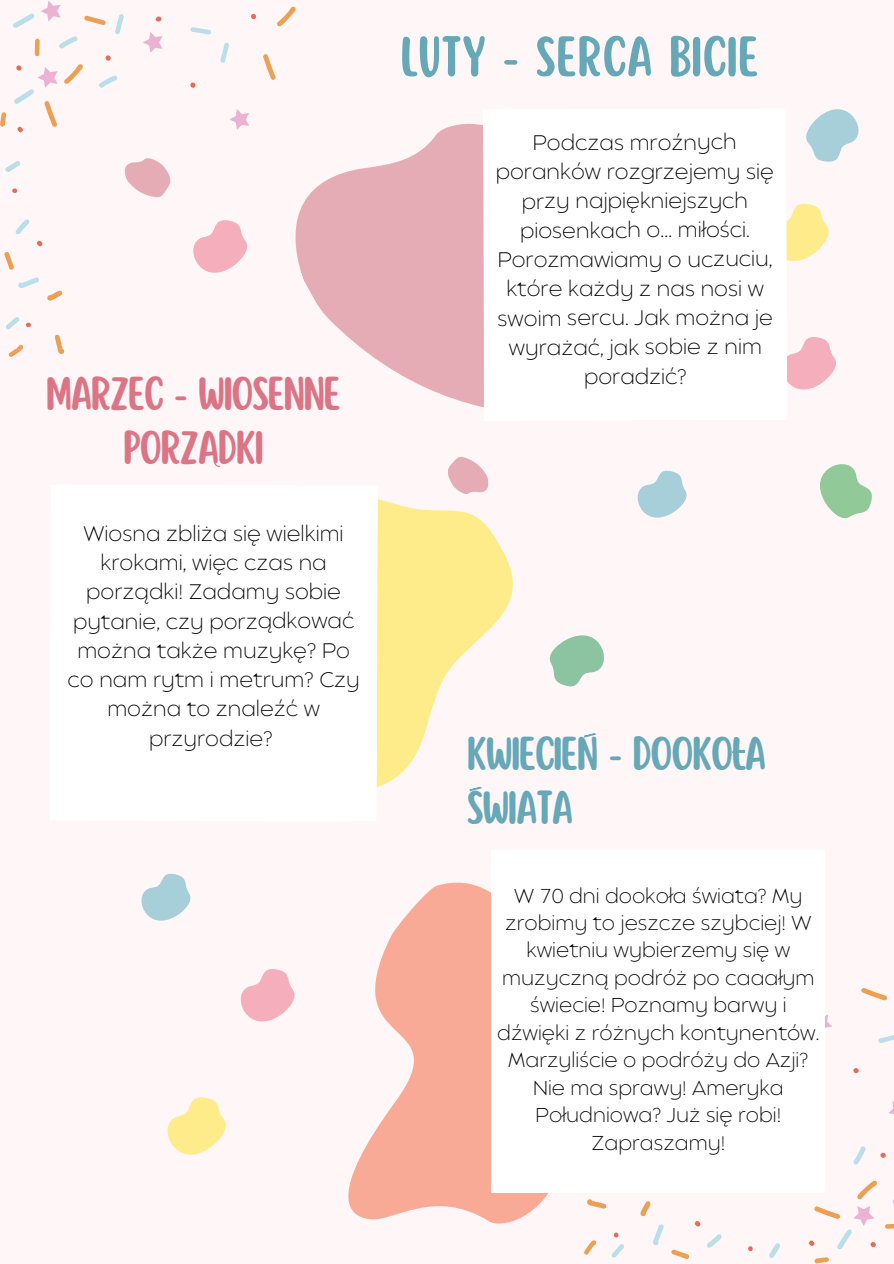
<style>
.page{position:relative;width:894px;height:1264px;background:#fff}
.page>*{position:absolute;margin:0;border:0;box-sizing:border-box;transform-origin:0 0}
.t1{font:50.1px "Scripter";color:#66a8b8}
.t2{font:41.7px/54px "Scripter";letter-spacing:-.04em;color:#db7485;text-align:center}
.t3{font:41.7px/54px "Scripter";letter-spacing:-.04em;color:#66a8b8}
.t4{font:200 21px/29.2px "Balgin";letter-spacing:-.005em;color:#000;text-align:center}
.t5{font:200 20.1px/27.5px "Balgin";color:#000;text-align:center}
</style>
<div class="page">
<div style="left:0;top:0;width:893px;height:1263px;background:#fff6f7"></div>
<svg style="left:295px;top:123px;width:188px;height:284px;fill:#e6acb6"></svg>
<svg style="left:378px;top:499px;width:135px;height:293px;fill:#fdec89"></svg>
<svg style="left:787px;top:203px;width:42px;height:59px"></svg>
<svg style="left:806px;top:109px;width:53px;height:53px"></svg>
<svg style="left:124px;top:158px;width:47px;height:40px"></svg>
<svg style="left:549px;top:635px;width:55px;height:52px"></svg>
<svg style="left:637px;top:470px;width:50px;height:48px"></svg>
<svg style="left:448px;top:457px;width:41px;height:37px"></svg>
<svg style="left:820px;top:464px;width:52px;height:55px"></svg>
<svg style="left:787px;top:337px;width:49px;height:53px"></svg>
<svg style="left:348px;top:882px;width:200px;height:342px;fill:#f8aa96"></svg>
<svg style="left:13px;top:13px;width:22px;height:15px"></svg>
<svg style="left:37px;top:241px;width:5px;height:5px"></svg>
<svg style="left:26px;top:322px;width:5px;height:6px"></svg>
<svg style="left:156px;top:17px;width:5px;height:4px"></svg>
<svg style="left:106px;top:55px;width:5px;height:6px"></svg>
<svg style="left:190px;top:82px;width:5px;height:6px"></svg>
<svg style="left:251px;top:14px;width:5px;height:5px"></svg>
<svg style="left:12px;top:188px;width:5px;height:5px"></svg>
<svg style="left:59px;top:36px;width:19px;height:13px"></svg>
<svg style="left:99px;top:75px;width:18px;height:13px"></svg>
<svg style="left:5px;top:161px;width:16px;height:11px"></svg>
<svg style="left:15px;top:219px;width:14px;height:15px"></svg>
<svg style="left:6px;top:317px;width:13px;height:13px"></svg>
<svg style="left:18px;top:277px;width:21px;height:11px"></svg>
<svg style="left:115px;top:14px;width:9px;height:20px"></svg>
<svg style="left:190px;top:27px;width:21px;height:8px"></svg>
<svg style="left:220px;top:42px;width:9px;height:21px"></svg>
<svg style="left:35px;top:39px;width:5px;height:17px"></svg>
<svg style="left:0;top:112px;width:6px;height:15px"></svg>
<svg style="left:64px;top:64px;width:19px;height:20px"></svg>
<svg style="left:277px;top:6px;width:19px;height:20px"></svg>
<svg style="left:4px;top:252px;width:10px;height:18px"></svg>
<svg style="left:55px;top:334px;width:9px;height:20px"></svg>
<svg style="left:8px;top:345px;width:15px;height:12px"></svg>
<svg style="left:47px;top:290px;width:16px;height:11px"></svg>
<svg style="left:263px;top:54px;width:13px;height:26px"></svg>
<svg style="left:14px;top:65px;width:44px;height:67px"></svg>
<svg style="left:41px;top:1px;width:20px;height:20px"></svg>
<svg style="left:143px;top:32px;width:19px;height:21px"></svg>
<svg style="left:229px;top:109px;width:20px;height:21px"></svg>
<svg style="left:84px;top:15px;width:22px;height:10px"></svg>
<svg style="left:193px;top:220px;width:54px;height:53px"></svg>
<svg style="left:694px;top:1221px;width:6px;height:5px"></svg>
<svg style="left:614px;top:1232px;width:5px;height:5px"></svg>
<svg style="left:880px;top:1152px;width:5px;height:5px"></svg>
<svg style="left:853px;top:1068px;width:5px;height:5px"></svg>
<svg style="left:748px;top:1246px;width:5px;height:5px"></svg>
<svg style="left:853px;top:1146px;width:12px;height:18px"></svg>
<svg style="left:769px;top:1243px;width:11px;height:15px"></svg>
<svg style="left:707px;top:1234px;width:14px;height:14px"></svg>
<svg style="left:611px;top:1244px;width:13px;height:13px"></svg>
<svg style="left:653px;top:1224px;width:11px;height:21px"></svg>
<svg style="left:878px;top:1035px;width:15px;height:8px"></svg>
<svg style="left:885px;top:1224px;width:8px;height:4px"></svg>
<svg style="left:814px;top:1257px;width:14px;height:6px"></svg>
<svg style="left:857px;top:1180px;width:20px;height:19px"></svg>
<svg style="left:671px;top:1249px;width:18px;height:10px"></svg>
<svg style="left:587px;top:1199px;width:19px;height:9px"></svg>
<svg style="left:584px;top:1240px;width:12px;height:14px"></svg>
<svg style="left:640px;top:1201px;width:10px;height:15px"></svg>
<svg style="left:861px;top:988px;width:26px;height:12px"></svg>
<svg style="left:808px;top:1206px;width:67px;height:43px"></svg>
<svg style="left:889px;top:1101px;width:4px;height:13px"></svg>
<svg style="left:825px;top:1014px;width:7px;height:14px"></svg>
<div style="left:491px;top:850px;width:334px;height:343px;background:#fff"></div>
<svg style="left:141px;top:873px;width:50px;height:48px"></svg>
<svg style="left:240px;top:969px;width:55px;height:53px"></svg>
<svg style="left:167px;top:1097px;width:59px;height:58px"></svg>
<svg style="left:732px;top:750px;width:12px;height:2px"></svg>
<svg style="left:584px;top:733px;width:13px;height:4px"></svg>
<svg style="left:469px;top:786px;width:13px;height:5px"></svg>
<svg style="left:214px;top:462px;width:6px;height:5px"></svg>
<p class="t2" style="left:46px;top:368px;width:297px">MARZEC - WIOSENNE<br>PORZADKI</p>
<p class="t4" style="left:68px;top:521px;width:294px">Wiosna zbliża się wielkimi krokami, więc czas na porządki! Zadamy sobie pytanie, czy porządkować można także muzykę? Po co nam rytm i metrum? Czy można to znaleźć w przyrodzie?</p>
<p class="t1" style="left:400px;top:31px;width:360px">luty - sERCA BICIE</p>
<p class="t4" style="left:495px;top:130px;width:279px">Podczas mroźnych poranków rozgrzejemy się przy najpiękniejszych piosenkach o… miłości.<br>Porozmawiamy o uczuciu, które każdy z nas nosi w swoim sercu. Jak można je wyrażać, jak sobie z nim poradzić?</p>
<h1 class="t3" style="left:466px;top:728px;width:301px">KWIECIEN - DOOKOLA<br>SWIATA</h1>
<p class="t5" style="left:497px;top:883px;width:323px">W 70 dni dookoła świata? My zrobimy to jeszcze szybciej! W kwietniu wybierzemy się w muzyczną podróż po caaałym świecie! Poznamy barwy i dźwięki z różnych kontynentów.<br>Marzyliście o podróży do Azji?<br>Nie ma sprawy! Ameryka<br>Południowa? Już się robi!<br>Zapraszamy!</p>
</div>
